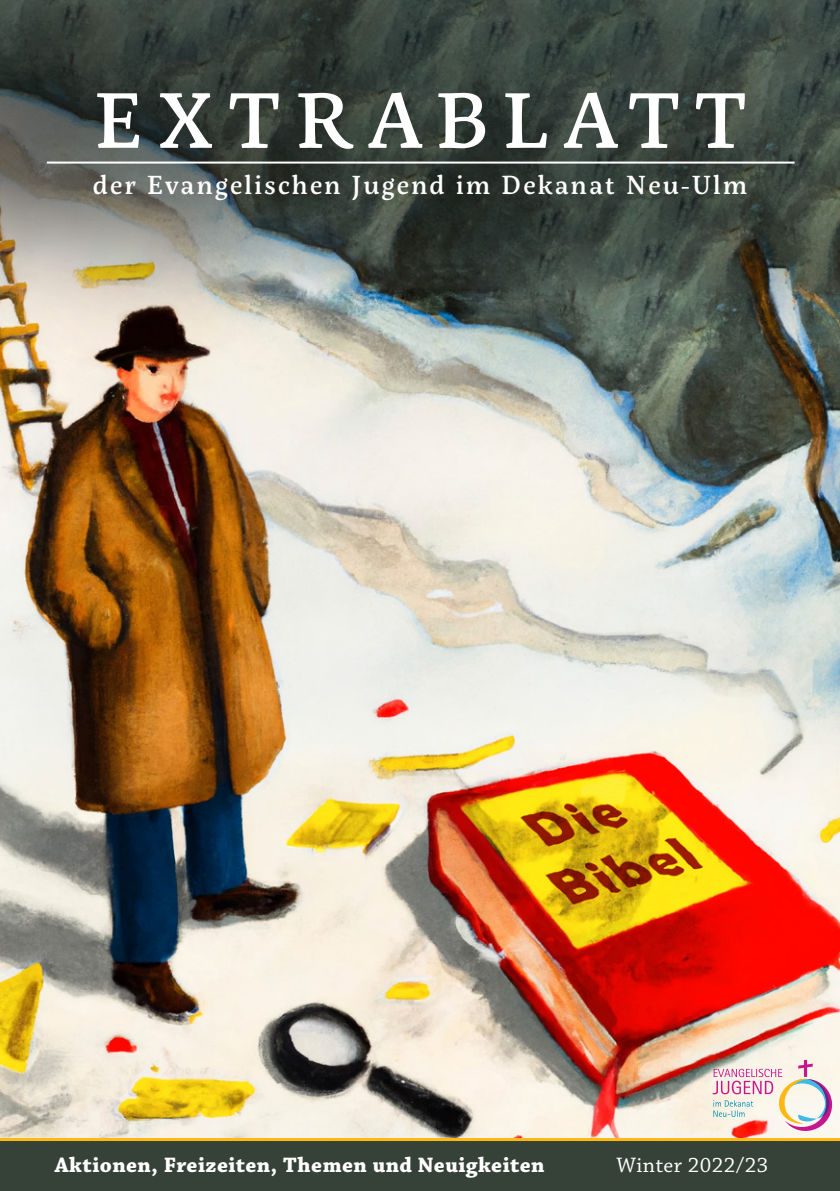
<style>
.page{position:relative;width:840px;height:1191px;background:#fff}
.page>*{position:absolute;margin:0;border:0;box-sizing:border-box;transform-origin:0 0}
.FrontHeadline{font:500 78px "Servus Slab";letter-spacing:.19em;color:#fff}
.FrontSubHeadline{font:500 26px "Servus Slab";letter-spacing:.09em;color:#fff}
.FrontText{font:700 22px "Chaparral Pro";letter-spacing:.02em;color:#fff}
.FrontText-2{font:22px "Chaparral Pro";letter-spacing:.02em;color:#fff}
</style>
<div class="page">
<img style="left:0;top:0;width:839px;height:1138px">
<div style="left:0;top:1138px;width:839px;height:53px;background:#364238"></div>
<hr style="left:47px;top:162px;width:747px;height:2px;background:#fff">
<hr style="left:803px;top:1059px;width:3px;height:18px;background:#c6168d">
<svg style="left:712px;top:1063px;width:122px;height:70px;background:#eacfce"></svg>
<p class="FrontHeadline" style="left:94px;top:67px;width:652px">EXTRABLATT</p>
<p class="FrontSubHeadline" style="left:93px;top:167px;width:655px">der Evangelischen Jugend im Dekanat Neu-Ulm</p>
<p class="FrontText" style="left:55px;top:1151px;width:491px">Aktionen, Freizeiten, Themen und Neuigkeiten</p>
<p class="FrontText-2" style="left:616px;top:1152px;width:153px">Winter 2022/23</p>
</div>
